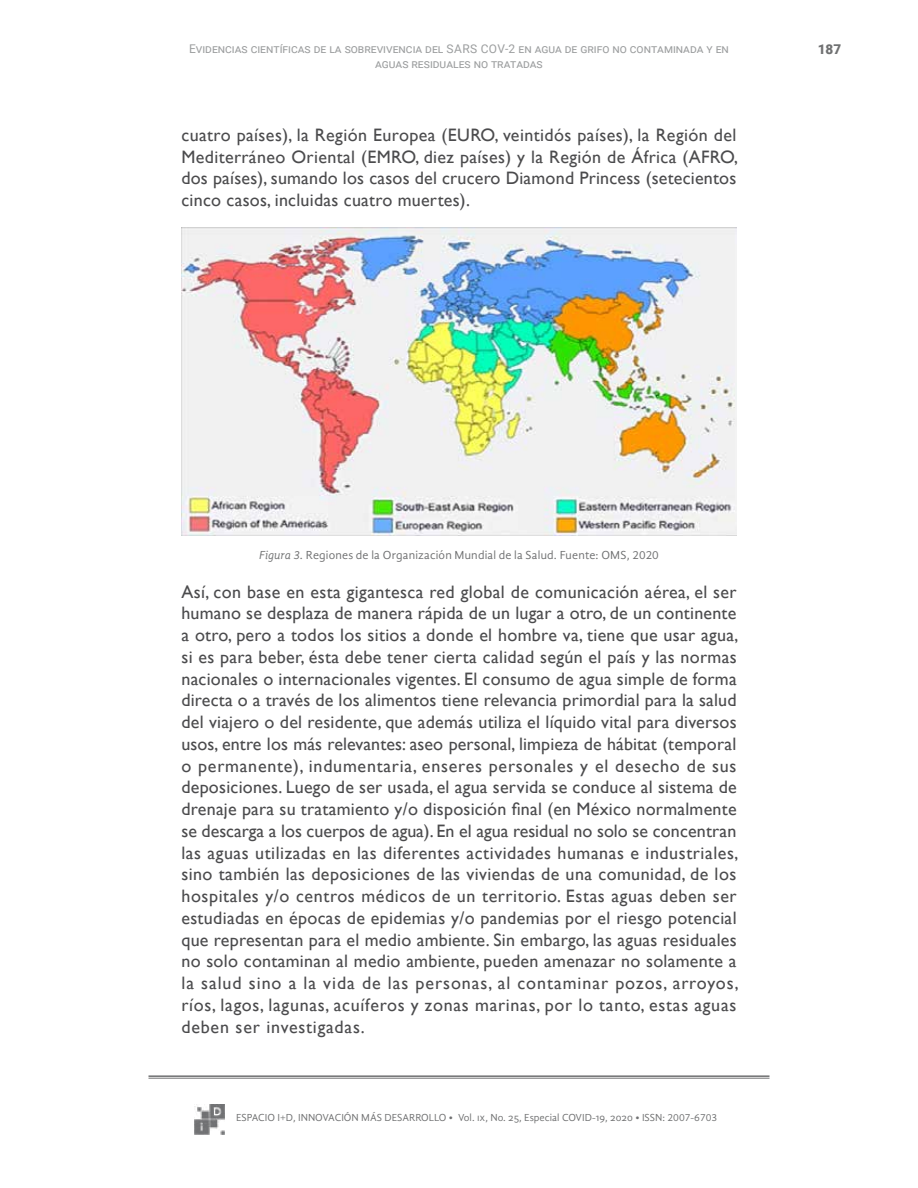
<style>
.page{position:relative;width:918px;height:1188px;background:#fff}
.page>*{position:absolute;margin:0;border:0;box-sizing:border-box;transform-origin:0 0}
.t1{font:18px/21.8px "Gill Sans";letter-spacing:.015em;color:#4b4b4d;text-align:justify}
.t2{font:900 13.5px "Roboto";color:#707172}
.t3{font:12px/14.4px "Roboto";color:#9c9e9f;text-align:center}
.t4{font:12px "Gandhi Sans";letter-spacing:.015em;color:#707172}
.t5{font:10.5px "Gandhi Sans";color:#707172}
.s1{font-style:italic}
</style>
<div class="page">
<hr style="left:148px;top:1075px;width:622px;height:2px;background:#707172">
<hr style="left:148px;top:1078px;width:622px;height:1px;background:#707172">
<img style="left:195px;top:1105px;width:30px;height:29px">
<img style="left:181px;top:228px;width:556px;height:307px">
<p class="t3" style="left:189px;top:41px;width:541px">Evidencias científicas de la sobrevivencia del SARS COV-2 en agua de grifo no contaminada y en aguas residuales no tratadas</p>
<p class="t2" style="left:818px;top:39px;width:25px">187</p>
<p class="t1" style="left:181px;top:124px;width:558px">cuatro países), la Región Europea (EURO, veintidós países), la Región del Mediterráneo Oriental (EMRO, diez países) y la Región de África (AFRO, dos países), sumando los casos del crucero Diamond Princess (setecientos cinco casos, incluidas cuatro muertes).</p>
<p class="t4" style="left:259px;top:548px;width:401px"><span class="s1">Figura 3.</span> Regiones de la Organización Mundial de la Salud. Fuente: OMS, 2020</p>
<p class="t1" style="left:181px;top:581px;width:559px;text-align:left">Así, con base en esta gigantesca red global de comunicación aérea, el ser humano se desplaza de manera rápida de un lugar a otro, de un continente a otro, pero a todos los sitios a donde el hombre va, tiene que usar agua, si es para beber, ésta debe tener cierta calidad según el país y las normas nacionales o internacionales vigentes. El consumo de agua simple de forma directa o a través de los alimentos tiene relevancia primordial para la salud del viajero o del residente, que además utiliza el líquido vital para diversos usos, entre los más relevantes: aseo personal, limpieza de hábitat (temporal o permanente), indumentaria, enseres personales y el desecho de sus deposiciones. Luego de ser usada, el agua servida se conduce al sistema de drenaje para su tratamiento y/o disposición final (en México normalmente se descarga a los cuerpos de agua). En el agua residual no solo se concentran las aguas utilizadas en las diferentes actividades humanas e industriales, sino también las deposiciones de las viviendas de una comunidad, de los hospitales y/o centros médicos de un territorio. Estas aguas deben ser estudiadas en épocas de epidemias y/o pandemias por el riesgo potencial que representan para el medio ambiente. Sin embargo, las aguas residuales no solo contaminan al medio ambiente, pueden amenazar no solamente a la salud sino a la vida de las personas, al contaminar pozos, arroyos, ríos, lagos, lagunas, acuíferos y zonas marinas, por lo tanto, estas aguas deben ser investigadas.</p>
<p class="t5" style="left:236px;top:1112px;width:483px">ESPACIO I+D, INNOVACIÓN MÁS DESARROLLO • Vol. ix, No. 25, Especial COVID-19, 2020 • ISSN: 2007-6703</p>
</div>
